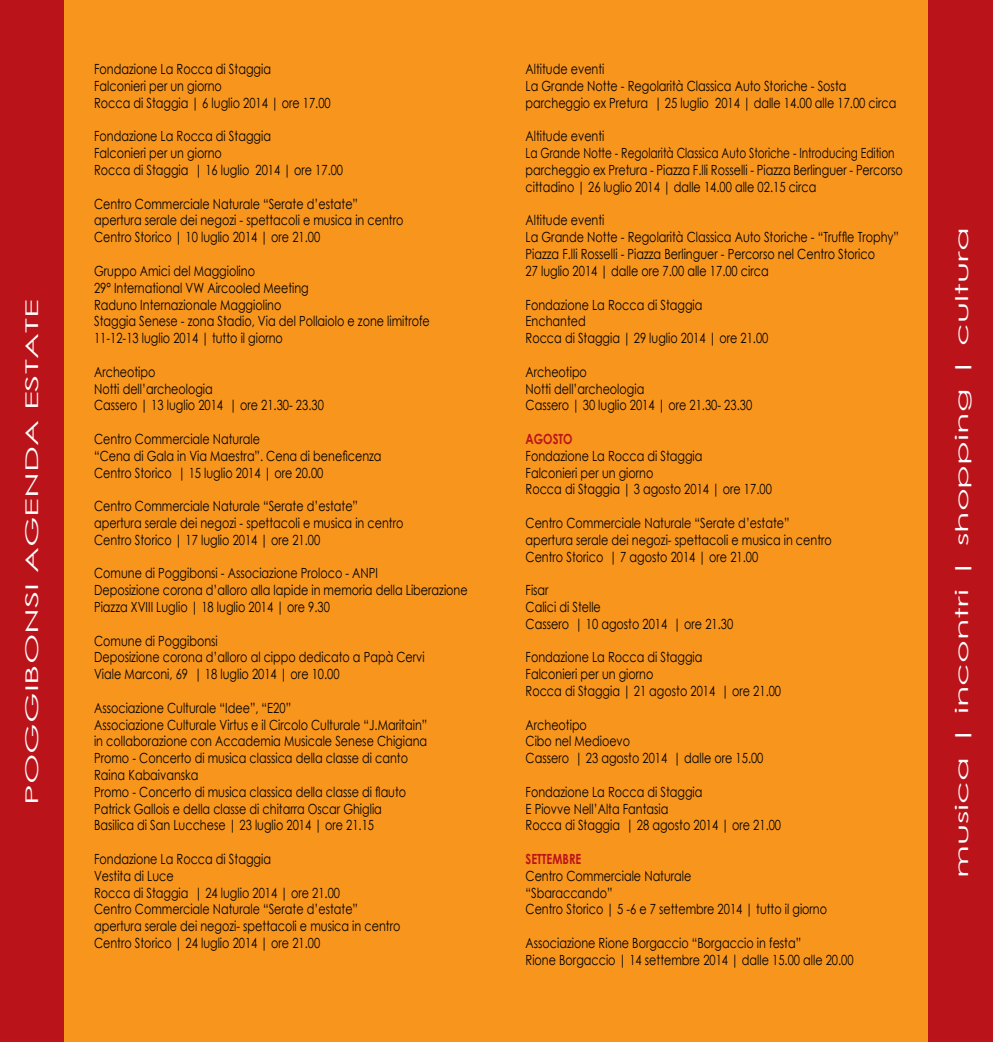
<style>
.page{position:relative;width:993px;height:1042px;background:#fff}
.page>*{position:absolute;margin:0;border:0;box-sizing:border-box;transform-origin:0 0}
.t1{font:17.5px "Century Gothic";color:#fff;scale:2 1}
.t2{font:14px/16.8px "Century Gothic";color:#000;scale:.8 1}
.t3{font:700 14px "Century Gothic";color:#ba141a;scale:.8 1}
</style>
<div class="page">
<div style="left:0;top:0;width:992px;height:1042px;background:#f8951d"></div>
<div style="left:928px;top:0;width:64px;height:1042px;background:#ba141a"></div>
<div style="left:0;top:0;width:63px;height:1042px;background:#ba141a"></div>
<p class="t1" style="left:20px;top:804px;width:254px;rotate:-90deg">POGGIBONSI AGENDA ESTATE</p>
<p class="t2" style="left:94px;top:61px;width:297px">Fondazione La Rocca di Staggia<br>Falconieri per un giorno<br>Rocca di Staggia | 6 luglio 2014 | ore 17.00</p>
<p class="t2" style="left:94px;top:128px;width:313px">Fondazione La Rocca di Staggia<br>Falconieri per un giorno<br>Rocca di Staggia | 16 luglio 2014 | ore 17.00</p>
<p class="t2" style="left:94px;top:195px;width:388px">Centro Commerciale Naturale “Serate d’estate” apertura serale dei negozi - spettacoli e musica in centro<br>Centro Storico | 10 luglio 2014 | ore 21.00</p>
<p class="t2" style="left:94px;top:262px;width:421px">Gruppo Amici del Maggiolino<br>29° International VW Aircooled Meeting<br>Raduno Internazionale Maggiolino<br>Staggia Senese - zona Stadio, Via del Pollaiolo e zone limitrofe 11-12-13 luglio 2014 | tutto il giorno</p>
<p class="t2" style="left:94px;top:363px;width:288px">Archeotipo<br>Notti dell’archeologia<br>Cassero | 13 luglio 2014 | ore 21.30- 23.30</p>
<p class="t2" style="left:94px;top:430px;width:361px">Centro Commerciale Naturale<br>“Cena di Gala in Via Maestra”. Cena di beneficenza<br>Centro Storico | 15 luglio 2014 | ore 20.00</p>
<p class="t2" style="left:94px;top:497px;width:388px">Centro Commerciale Naturale “Serate d’estate” apertura serale dei negozi - spettacoli e musica in centro<br>Centro Storico | 17 luglio 2014 | ore 21.00</p>
<p class="t2" style="left:94px;top:565px;width:468px">Comune di Poggibonsi - Associazione Proloco - ANPI<br>Deposizione corona d’alloro alla lapide in memoria della Liberazione<br>Piazza XVIII Luglio | 18 luglio 2014 | ore 9.30</p>
<p class="t2" style="left:94px;top:632px;width:414px">Comune di Poggibonsi<br>Deposizione corona d’alloro al cippo dedicato a Papà Cervi<br>Viale Marconi, 69 | 18 luglio 2014 | ore 10.00</p>
<p class="t2" style="left:94px;top:699px;width:418px">Associazione Culturale “Idee”, “E20”<br>Associazione Culturale Virtus e il Circolo Culturale “J.Maritain” in collaborazione con Accademia Musicale Senese Chigiana Promo - Concerto di musica classica della classe di canto Raina Kabaivanska<br>Promo - Concerto di musica classica della classe di flauto Patrick Gallois e della classe di chitarra Oscar Ghiglia<br>Basilica di San Lucchese | 23 luglio 2014 | ore 21.15</p>
<p class="t2" style="left:94px;top:850px;width:384px">Fondazione La Rocca di Staggia<br>Vestita di Luce<br>Rocca di Staggia | 24 luglio 2014 | ore 21.00<br>Centro Commerciale Naturale “Serate d’estate” apertura serale dei negozi- spettacoli e musica in centro Centro Storico | 24 luglio 2014 | ore 21.00</p>
<p class="t2" style="left:525px;top:61px;width:465px">Altitude eventi<br>La Grande Notte - Regolarità Classica Auto Storiche - Sosta parcheggio ex Pretura | 25 luglio 2014 | dalle 14.00 alle 17.00 circa</p>
<p class="t2" style="left:525px;top:128px;width:473px">Altitude eventi<br>La Grande Notte - Regolarità Classica Auto Storiche - Introducing Edition parcheggio ex Pretura - Piazza F.lli Rosselli - Piazza Berlinguer - Percorso cittadino | 26 luglio 2014 | dalle 14.00 alle 02.15 circa</p>
<p class="t2" style="left:525px;top:212px;width:468px">Altitude eventi<br>La Grande Notte - Regolarità Classica Auto Storiche - “Truffle Trophy” Piazza F.lli Rosselli - Piazza Berlinguer - Percorso nel Centro Storico<br>27 luglio 2014 | dalle ore 7.00 alle 17.00 circa</p>
<p class="t2" style="left:525px;top:296px;width:305px">Fondazione La Rocca di Staggia<br>Enchanted<br>Rocca di Staggia | 29 luglio 2014 | ore 21.00</p>
<p class="t2" style="left:525px;top:363px;width:285px">Archeotipo<br>Notti dell’archeologia<br>Cassero | 30 luglio 2014 | ore 21.30- 23.30</p>
<p class="t3" style="left:525px;top:428px;width:60px">AGOSTO</p>
<p class="t2" style="left:525px;top:447px;width:309px">Fondazione La Rocca di Staggia<br>Falconieri per un giorno<br>Rocca di Staggia | 3 agosto 2014 | ore 17.00</p>
<p class="t2" style="left:525px;top:514px;width:384px">Centro Commerciale Naturale “Serate d’estate” apertura serale dei negozi- spettacoli e musica in centro<br>Centro Storico | 7 agosto 2014 | ore 21.00</p>
<p class="t2" style="left:525px;top:581px;width:261px">Fisar<br>Calici di Stelle<br>Cassero | 10 agosto 2014 | ore 21.30</p>
<p class="t2" style="left:525px;top:649px;width:321px">Fondazione La Rocca di Staggia<br>Falconieri per un giorno<br>Rocca di Staggia | 21 agosto 2014 | ore 21.00</p>
<p class="t2" style="left:525px;top:716px;width:299px">Archeotipo<br>Cibo nel Medioevo<br>Cassero | 23 agosto 2014 | dalle ore 15.00</p>
<p class="t2" style="left:525px;top:783px;width:321px">Fondazione La Rocca di Staggia<br>E Piovve Nell’Alta Fantasia<br>Rocca di Staggia | 28 agosto 2014 | ore 21.00</p>
<p class="t3" style="left:525px;top:848px;width:71px">SETTEMBRE</p>
<p class="t2" style="left:525px;top:867px;width:378px">Centro Commerciale Naturale<br>“Sbaraccando”<br>Centro Storico | 5 -6 e 7 settembre 2014 | tutto il giorno</p>
<p class="t2" style="left:525px;top:934px;width:411px">Associazione Rione Borgaccio “Borgaccio in festa”<br>Rione Borgaccio | 14 settembre 2014 | dalle 15.00 alle 20.00</p>
<p class="t1" style="left:949px;top:878px;width:327px;rotate:-90deg">musica | incontri | shopping | cultura</p>
</div>
